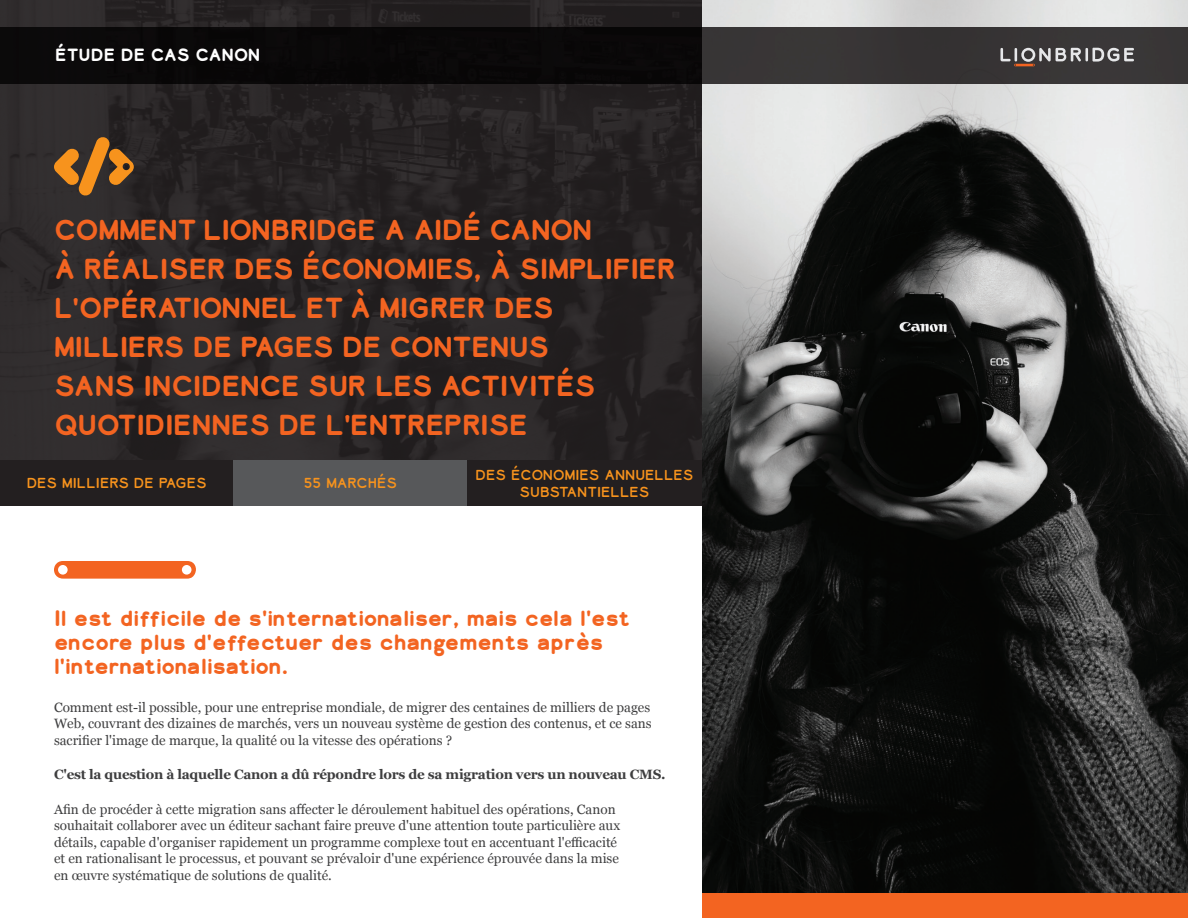
<style>
.page{position:relative;width:1188px;height:918px;background:#fff}
.page>*{position:absolute;margin:0;border:0;box-sizing:border-box;transform-origin:0 0}
.LB_Title{font:700 27px/39px "Lionbridge Sans";letter-spacing:-.02em;color:#f36421}
.t1{font:700 21px/24px "Lionbridge Sans";color:#f36421}
.t2{font:700 16.5px "Lionbridge Sans";letter-spacing:-.02em;color:#fff}
.t3{font:13.5px/16.5px "Georgia";color:#3e3e3f;text-align:justify}
.t4{font:700 13.5px "Georgia";letter-spacing:-.02em;color:#3e3e3f}
.t5{font:13.5px/16.5px "Lionbridge Sans";color:#f7931d;text-align:center}
</style>
<div class="page">
<img style="left:0;top:0;width:702px;height:460px">
<img style="left:702px;top:0;width:486px;height:893px">
<svg style="left:54px;top:561px;width:142px;height:18px;background:#f47337"></svg>
<svg style="left:54px;top:136px;width:80px;height:60px;background:#7d5426"></svg>
<div style="left:702px;top:893px;width:486px;height:25px;background:#f36421"></div>
<div style="left:0;top:460px;width:234px;height:46px;background:#231f20"></div>
<div style="left:234px;top:460px;width:233px;height:46px;background:#57585a"></div>
<div style="left:467px;top:460px;width:235px;height:46px;background:#231f20"></div>
<svg style="left:0;top:27px;width:1188px;height:56px;background:#1b1919"></svg>
<svg style="left:1000px;top:48px;width:134px;height:18px;background:#726e6e"></svg>
<p class="t2" style="left:55px;top:44px;width:207px">ÉTUDE DE CAS CANON</p>
<p class="LB_Title" style="left:54px;top:210px;width:624px">COMMENT LIONBRIDGE A AIDÉ CANON<br>À RÉALISER DES ÉCONOMIES, À SIMPLIFIER<br>L'OPÉRATIONNEL ET À MIGRER DES<br>MILLIERS DE PAGES DE CONTENUS<br>SANS INCIDENCE SUR LES ACTIVITÉS<br>QUOTIDIENNES DE L'ENTREPRISE</p>
<p class="t5" style="left:27px;top:475px;width:182px">DES MILLIERS DE PAGES</p>
<p class="t5" style="left:304px;top:475px;width:95px">55 MARCHÉS</p>
<p class="t5" style="left:476px;top:467px;width:219px">DES ÉCONOMIES ANNUELLES<br>SUBSTANTIELLES</p>
<p class="t1" style="left:54px;top:606px;width:578px">Il est difficile de s'internationaliser, mais cela l'est encore plus d'effectuer des changements après l'internationalisation.</p>
<p class="t3" style="left:54px;top:698px;width:599px">Comment est-il possible, pour une entreprise mondiale, de migrer des centaines de milliers de pages Web, couvrant des dizaines de marchés, vers un nouveau système de gestion des contenus, et ce sans sacrifier l'image de marque, la qualité ou la vitesse des opérations ?</p>
<p class="t4" style="left:54px;top:764px;width:613px">C'est la question à laquelle Canon a dû répondre lors de sa migration vers un nouveau CMS.</p>
<p class="t3" style="left:54px;top:800px;width:568px;text-align:left">Afin de procéder à cette migration sans affecter le déroulement habituel des opérations, Canon souhaitait collaborer avec un éditeur sachant faire preuve d'une attention toute particulière aux détails, capable d'organiser rapidement un programme complexe tout en accentuant l'efficacité et en rationalisant le processus, et pouvant se prévaloir d'une expérience éprouvée dans la mise en œuvre systématique de solutions de qualité.</p>
</div>
